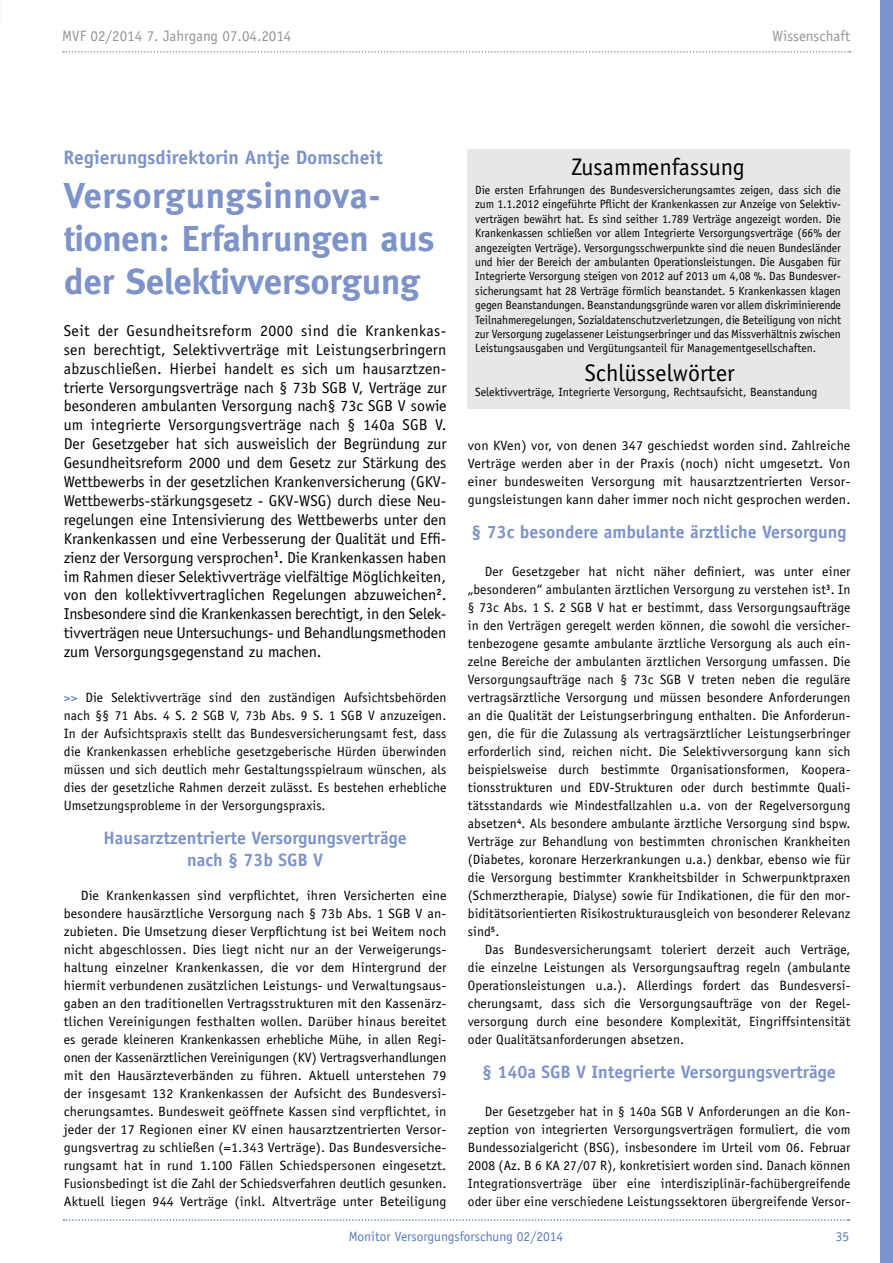
<style>
.page{position:relative;width:893px;height:1263px;background:#fff}
.page>*{position:absolute;margin:0;border:0;box-sizing:border-box;transform-origin:0 0}
.t1{font:700 36px/43.2px "Meta";color:#7d93ca}
.t2{font:24px "Officina Sans";color:#000}
.t3{font:700 19.5px "Officina Sans";color:#7d93ca}
.t4{font:700 18px/21.6px "Officina Sans";color:#7d93ca;text-align:center}
.t5{font:15.75px/18.9px "Officina Sans";letter-spacing:-.01em;color:#000;text-align:justify}
.t6{font:15px "Officina Sans";color:#939598}
.t7{font:13.5px/18px "Officina Sans";letter-spacing:.01em;color:#000;text-align:justify}
.t8{font:13.5px/18px "Officina Sans";letter-spacing:.01em;color:#000;text-align:justify;scale:1.04 1}
.t9{font:13.5px "Officina Sans";color:#587abc}
.t10{font:12px/14.4px "Officina Sans";color:#000;text-align:justify}
.s1{color:#587abc}
</style>
<div class="page">
<svg style="left:63px;top:51px;width:788px;height:2px"></svg>
<svg style="left:63px;top:1219px;width:787px;height:2px"></svg>
<div style="left:880px;top:0;width:13px;height:1263px;background:#7d93ca"></div>
<div style="left:467px;top:149px;width:382px;height:259px;background:#e6e7e8"></div>
<p class="t6" style="left:62px;top:27px;width:231px">MVF 02/2014 7. Jahrgang 07.04.2014</p>
<p class="t6" style="left:773px;top:27px;width:79px">Wissenschaft</p>
<h3 class="t3" style="left:63px;top:145px;width:321px">Regierungsdirektorin Antje Domscheit</h3>
<h1 class="t1" style="left:64px;top:174px;width:372px">Versorgungsinnova&shy;tionen: Erfahrungen aus der Selektivversorgung</h1>
<p class="t5" style="left:64px;top:321px;width:384px">Seit der Gesundheitsreform 2000 sind die Krankenkas&shy;sen berechtigt, Selektivverträge mit Leistungserbringern abzuschließen. Hierbei handelt es sich um hausarztzen&shy;trierte Versorgungsverträge nach § 73b SGB V, Verträge zur besonderen ambulanten Versorgung nach§ 73c SGB V sowie um integrierte Versorgungsverträge nach § 140a SGB V.<br>Der Gesetzgeber hat sich ausweislich der Begründung zur Gesundheitsreform 2000 und dem Gesetz zur Stärkung des Wettbewerbs in der gesetzlichen Krankenversicherung (GKV-Wettbewerbs-stärkungsgesetz - GKV-WSG) durch diese Neu&shy;regelungen eine Intensivierung des Wettbewerbs unter den Krankenkassen und eine Verbesserung der Qualität und Effi&shy;zienz der Versorgung versprochen<sup>1</sup>. Die Krankenkassen haben im Rahmen dieser Selektivverträge vielfältige Möglichkeiten, von den kollektivvertraglichen Regelungen abzuweichen<sup>2</sup>.<br>Insbesondere sind die Krankenkassen berechtigt, in den Selek&shy;tivverträgen neue Untersuchungs- und Behandlungsmethoden zum Versorgungsgegenstand zu machen.</p>
<p class="t7" style="left:64px;top:688px;width:384px"><span class="s1">&gt;&gt;</span> Die Selektivverträge sind den zuständigen Aufsichtsbehörden nach §§ 71 Abs. 4 S. 2 SGB V, 73b Abs. 9 S. 1 SGB V anzuzeigen.<br>In der Aufsichtspraxis stellt das Bundesversicherungsamt fest, dass die Krankenkassen erhebliche gesetzgeberische Hürden überwinden müssen und sich deutlich mehr Gestaltungsspielraum wünschen, als dies der gesetzliche Rahmen derzeit zulässt. Es bestehen erhebliche Umsetzungsprobleme in der Versorgungspraxis.</p>
<h3 class="t4" style="left:104px;top:827px;width:305px">Hausarztzentrierte Versorgungsverträge nach § 73b SGB V</h3>
<p class="t8" style="left:64px;top:886px;width:369px;text-indent:17px">Die Krankenkassen sind verpflichtet, ihren Versicherten eine besondere hausärztliche Versorgung nach § 73b Abs. 1 SGB V an&shy;zubieten. Die Umsetzung dieser Verpflichtung ist bei Weitem noch nicht abgeschlossen. Dies liegt nicht nur an der Verweigerungs&shy;haltung einzelner Krankenkassen, die vor dem Hintergrund der hiermit verbundenen zusätzlichen Leistungs- und Verwaltungsaus&shy;gaben an den traditionellen Vertragsstrukturen mit den Kassenärz&shy;tlichen Vereinigungen festhalten wollen. Darüber hinaus bereitet es gerade kleineren Krankenkassen erhebliche Mühe, in allen Regi&shy;onen der Kassenärztlichen Vereinigungen (KV) Vertragsverhandlungen mit den Hausärzteverbänden zu führen. Aktuell unterstehen 79 der insgesamt 132 Krankenkassen der Aufsicht des Bundesversi&shy;cherungsamtes. Bundesweit geöffnete Kassen sind verpflichtet, in jeder der 17 Regionen einer KV einen hausarztzentrierten Versor&shy;gungsvertrag zu schließen (=1.343 Verträge). Das Bundesversiche&shy;rungsamt hat in rund 1.100 Fällen Schiedspersonen eingesetzt.<br>Fusionsbedingt ist die Zahl der Schiedsverfahren deutlich gesunken.<br>Aktuell liegen 944 Verträge (inkl. Altverträge unter Beteiligung</p>
<h2 class="t2" style="left:571px;top:153px;width:175px">Zusammenfassung</h2>
<p class="t10" style="left:475px;top:183px;width:367px">Die ersten Erfahrungen des Bundesversicherungsamtes zeigen, dass sich die zum 1.1.2012 eingeführte Pflicht der Krankenkassen zur Anzeige von Selektiv&shy;verträgen bewährt hat. Es sind seither 1.789 Verträge angezeigt worden. Die Krankenkassen schließen vor allem Integrierte Versorgungsverträge (66% der angezeigten Verträge). Versorgungsschwerpunkte sind die neuen Bundesländer und hier der Bereich der ambulanten Operationsleistungen. Die Ausgaben für Integrierte Versorgung steigen von 2012 auf 2013 um 4,08 %. Das Bundesver&shy;sicherungsamt hat 28 Verträge förmlich beanstandet. 5 Krankenkassen klagen gegen Beanstandungen. Beanstandungsgründe waren vor allem diskriminierende Teilnahmeregelungen, Sozialdatenschutzverletzungen, die Beteiligung von nicht zur Versorgung zugelassener Leistungserbringer und das Missverhältnis zwischen Leistungsausgaben und Vergütungsanteil für Managementgesellschaften.</p>
<h2 class="t2" style="left:585px;top:359px;width:151px">Schlüsselwörter</h2>
<p class="t10" style="left:475px;top:384px;width:344px">Selektivverträge, Integrierte Versorgung, Rechtsaufsicht, Beanstandung</p>
<p class="t8" style="left:468px;top:436px;width:369px">von KVen) vor, von denen 347 geschiedst worden sind. Zahlreiche Verträge werden aber in der Praxis (noch) nicht umgesetzt. Von einer bundesweiten Versorgung mit hausarztzentrierten Versor&shy;gungsleistungen kann daher immer noch nicht gesprochen werden.</p>
<h3 class="t4" style="left:472px;top:521px;width:377px">§ 73c besondere ambulante ärztliche Versorgung</h3>
<p class="t7" style="left:468px;top:562px;width:384px;text-indent:17px">Der Gesetzgeber hat nicht näher definiert, was unter einer „besonderen“ ambulanten ärztlichen Versorgung zu verstehen ist<sup>3</sup>. In § 73c Abs. 1 S. 2 SGB V hat er bestimmt, dass Versorgungsaufträge in den Verträgen geregelt werden können, die sowohl die versicher&shy;tenbezogene gesamte ambulante ärztliche Versorgung als auch ein&shy;zelne Bereiche der ambulanten ärztlichen Versorgung umfassen. Die Versorgungsaufträge nach § 73c SGB V treten neben die reguläre vertragsärztliche Versorgung und müssen besondere Anforderungen an die Qualität der Leistungserbringung enthalten. Die Anforderun&shy;gen, die für die Zulassung als vertragsärztlicher Leistungserbringer erforderlich sind, reichen nicht. Die Selektivversorgung kann sich beispielsweise durch bestimmte Organisationsformen, Koopera&shy;tionsstrukturen und EDV-Strukturen oder durch bestimmte Quali&shy;tätsstandards wie Mindestfallzahlen u.a. von der Regelversorgung absetzen<sup>4</sup>. Als besondere ambulante ärztliche Versorgung sind bspw.<br>Verträge zur Behandlung von bestimmten chronischen Krankheiten (Diabetes, koronare Herzerkrankungen u.a.) denkbar, ebenso wie für die Versorgung bestimmter Krankheitsbilder in Schwerpunktpraxen (Schmerztherapie, Dialyse) sowie für Indikationen, die für den mor&shy;biditätsorientierten Risikostrukturausgleich von besonderer Relevanz sind<sup>5</sup>.</p>
<p class="t7" style="left:468px;top:940px;width:384px;text-indent:17px">Das Bundesversicherungsamt toleriert derzeit auch Verträge, die einzelne Leistungen als Versorgungsauftrag regeln (ambulante Operationsleistungen u.a.). Allerdings fordert das Bundesversi&shy;cherungsamt, dass sich die Versorgungsaufträge von der Regel&shy;versorgung durch eine besondere Komplexität, Eingriffsintensität oder Qualitätsanforderungen absetzen.</p>
<h3 class="t4" style="left:482px;top:1061px;width:355px">§ 140a SGB V Integrierte Versorgungsverträge</h3>
<p class="t7" style="left:468px;top:1102px;width:384px;text-indent:17px">Der Gesetzgeber hat in § 140a SGB V Anforderungen an die Kon&shy;zeption von integrierten Versorgungsverträgen formuliert, die vom Bundessozialgericht (BSG), insbesondere im Urteil vom 06. Februar 2008 (Az. B 6 KA 27/07 R), konkretisiert worden sind. Danach können Integrationsverträge über eine interdisziplinär-fachübergreifende oder über eine verschiedene Leistungssektoren übergreifende Versor-</p>
<p class="t9" style="left:349px;top:1228px;width:216px">Monitor Versorgungsforschung 02/2014</p>
<p class="t9" style="left:836px;top:1228px;width:15px">35</p>
</div>
